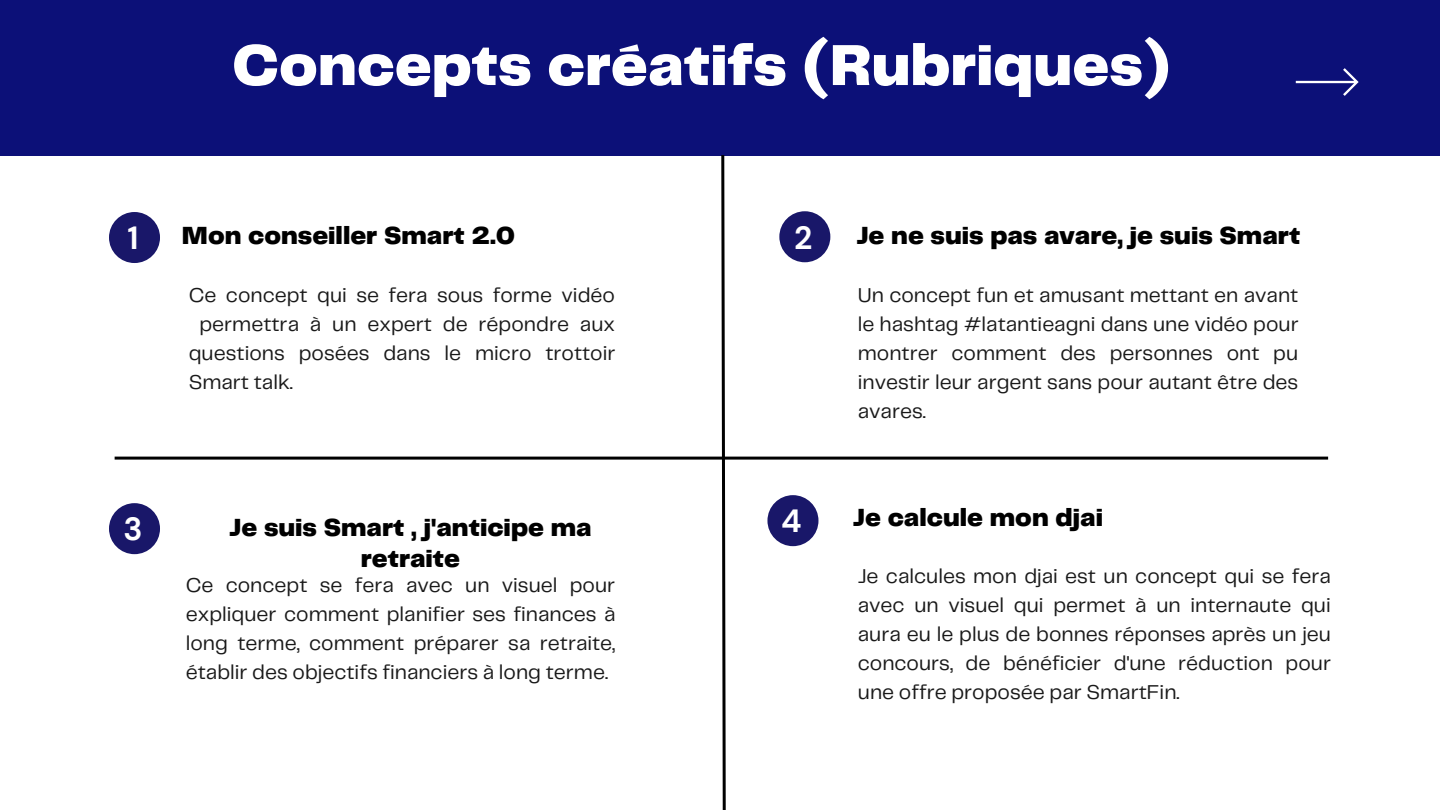
<style>
.page{position:relative;width:1440px;height:810px;background:#fff}
.page>*{position:absolute;margin:0;border:0;box-sizing:border-box;transform-origin:0 0}
.t1{font:900 60px "Telegraf";color:#fff}
.t2{font:700 32px "DM Sans";color:#fff}
.t3{font:900 25.8px/30.8px "Telegraf";color:#000;text-align:center}
.t4{font:20.8px/29px "Telegraf";color:#191919;text-align:justify}
</style>
<div class="page">
<div style="left:0;top:0;width:1440px;height:155px;background:#0c1078"></div>
<svg style="left:1296px;top:68px;width:63px;height:28px"></svg>
<hr style="left:115px;top:457px;width:1213px;height:3px;background:#000">
<svg style="left:720px;top:155px;width:7px;height:655px"></svg>
<div style="left:109px;top:212px;width:51px;height:51px;background:#191769;border-radius:50%"></div>
<div style="left:779px;top:211px;width:51px;height:51px;background:#191769;border-radius:50%"></div>
<div style="left:767px;top:495px;width:51px;height:51px;background:#191769;border-radius:50%"></div>
<div style="left:109px;top:503px;width:51px;height:51px;background:#191769;border-radius:50%"></div>
<h1 class="t1" style="left:232px;top:39px;width:940px">Concepts créatifs (Rubriques)</h1>
<h2 class="t2" style="left:127px;top:218px;width:13px">1</h2>
<h2 class="t2" style="left:794px;top:217px;width:20px">2</h2>
<p class="t3" style="left:182px;top:222px;width:334px">Mon conseiller Smart 2.0</p>
<p class="t4" style="left:189px;top:282px;width:428px">Ce concept qui se fera sous forme vidéo</p>
<p class="t4" style="left:199px;top:311px;width:417px">permettra à un expert de répondre aux</p>
<p class="t4" style="left:189px;top:340px;width:428px">questions posées dans le micro trottoir</p>
<p class="t4" style="left:189px;top:369px;width:106px">Smart talk.</p>
<h2 class="t2" style="left:123px;top:509px;width:21px">3</h2>
<h2 class="t2" style="left:781px;top:501px;width:22px">4</h2>
<p class="t3" style="left:229px;top:514px;width:364px">Je suis Smart , j'anticipe ma retraite</p>
<p class="t4" style="left:186px;top:572px;width:431px">Ce concept se fera avec un visuel pour expliquer comment planifier ses finances à long terme, comment préparer sa retraite, établir des objectifs financiers à long terme.</p>
<p class="t3" style="left:856px;top:222px;width:445px">Je ne suis pas avare, je suis Smart</p>
<p class="t4" style="left:858px;top:282px;width:442px">Un concept fun et amusant mettant en avant le hashtag #latantieagni dans une vidéo pour montrer comment des personnes ont pu investir leur argent sans pour autant être des avares.</p>
<p class="t3" style="left:853px;top:503px;width:252px">Je calcule mon djai</p>
<p class="t4" style="left:858px;top:563px;width:475px">Je calcules mon djai est un concept qui se fera avec un visuel qui permet à un internaute qui aura eu le plus de bonnes réponses après un jeu concours, de bénéficier d'une réduction pour une offre proposée par SmartFin.</p>
</div>
